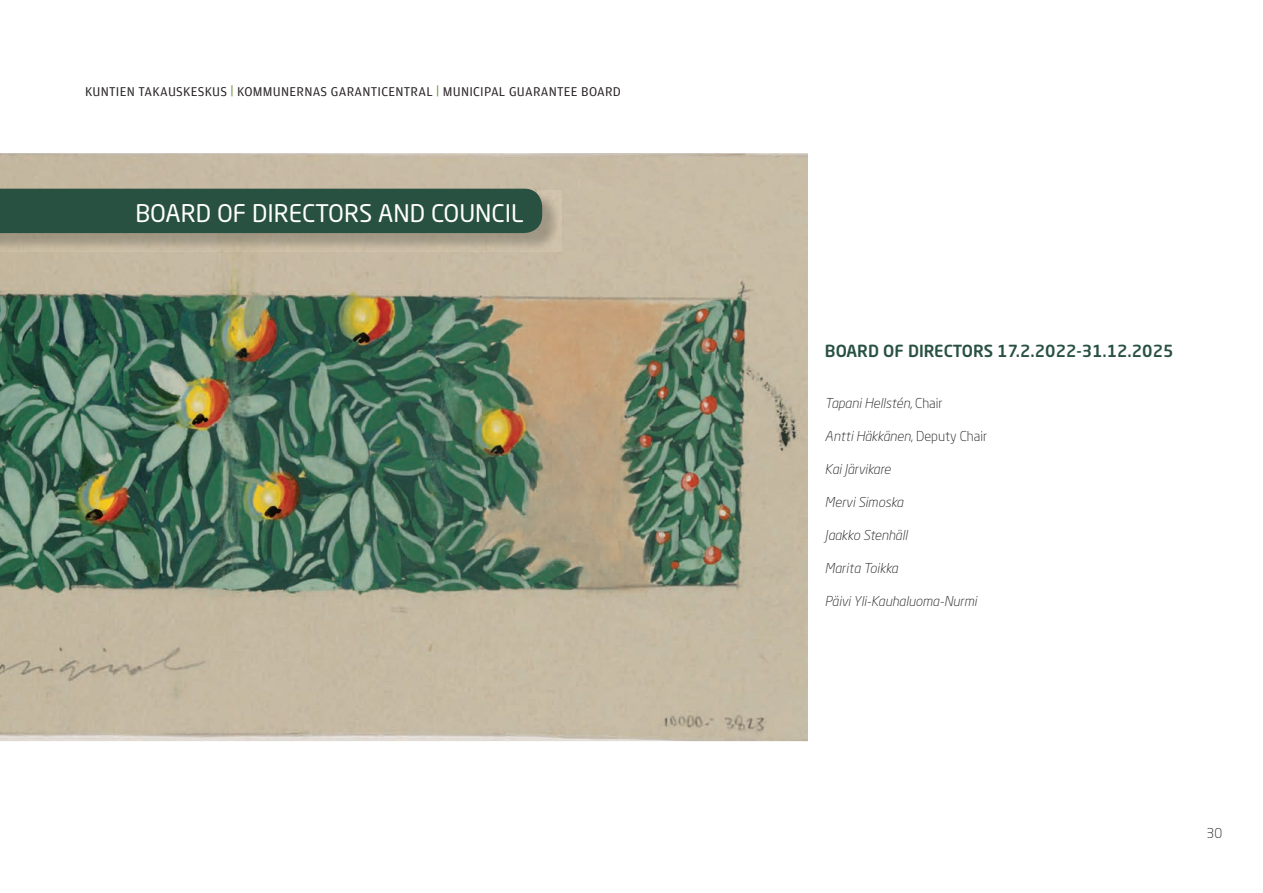
<style>
.page{position:relative;width:1263px;height:893px;background:#fff}
.page>*{position:absolute;margin:0;border:0;box-sizing:border-box;transform-origin:0 0}
.t1{font:24px "Neo Sans Std";color:#fff}
.t2{font:500 16.5px "Neo Sans Std";color:#285142}
.t3{font:italic 300 13.5px "Neo Sans Std";color:#231f20}
.t4{font:13.5px "Amplitude";letter-spacing:.02em;color:#231f20}
.t5{font:300 13.5px "Neo Sans Std";color:#231f20}
.s1{color:#5c8727}
.s2{font-style:normal}
</style>
<div class="page">
<img style="left:0;top:153px;width:808px;height:588px">
<img style="left:0;top:191px;width:561px;height:61px">
<div style="left:0;top:189px;width:542px;height:44px;background:#285142"></div>
<p class="t4" style="left:85px;top:84px;width:537px">KUNTIEN TAKAUSKESKUS <span class="s1">|</span> KOMMUNERNAS GARANTICENTRAL <span class="s1">|</span> MUNICIPAL GUARANTEE BOARD</p>
<h1 class="t1" style="left:136px;top:199px;width:389px">BOARD OF DIRECTORS AND COUNCIL</h1>
<p class="t2" style="left:825px;top:341px;width:350px">BOARD OF DIRECTORS 17.2.2022-31.12.2025</p>
<p class="t3" style="left:825px;top:395px;width:119px">Tapani Hellstén, <span class="s2">Chair</span></p>
<p class="t3" style="left:825px;top:428px;width:164px">Antti Häkkänen<span class="s2">, Deputy Chair</span></p>
<p class="t3" style="left:825px;top:461px;width:67px">Kai Järvikare</p>
<p class="t3" style="left:825px;top:494px;width:80px">Mervi Simoska</p>
<p class="t3" style="left:825px;top:527px;width:84px">Jaakko Stenhäll</p>
<p class="t3" style="left:825px;top:560px;width:75px">Marita Toikka</p>
<p class="t3" style="left:825px;top:593px;width:153px">Päivi Yli-Kauhaluoma-Nurmi</p>
<p class="t5" style="left:1206px;top:825px;width:17px">30</p>
</div>
